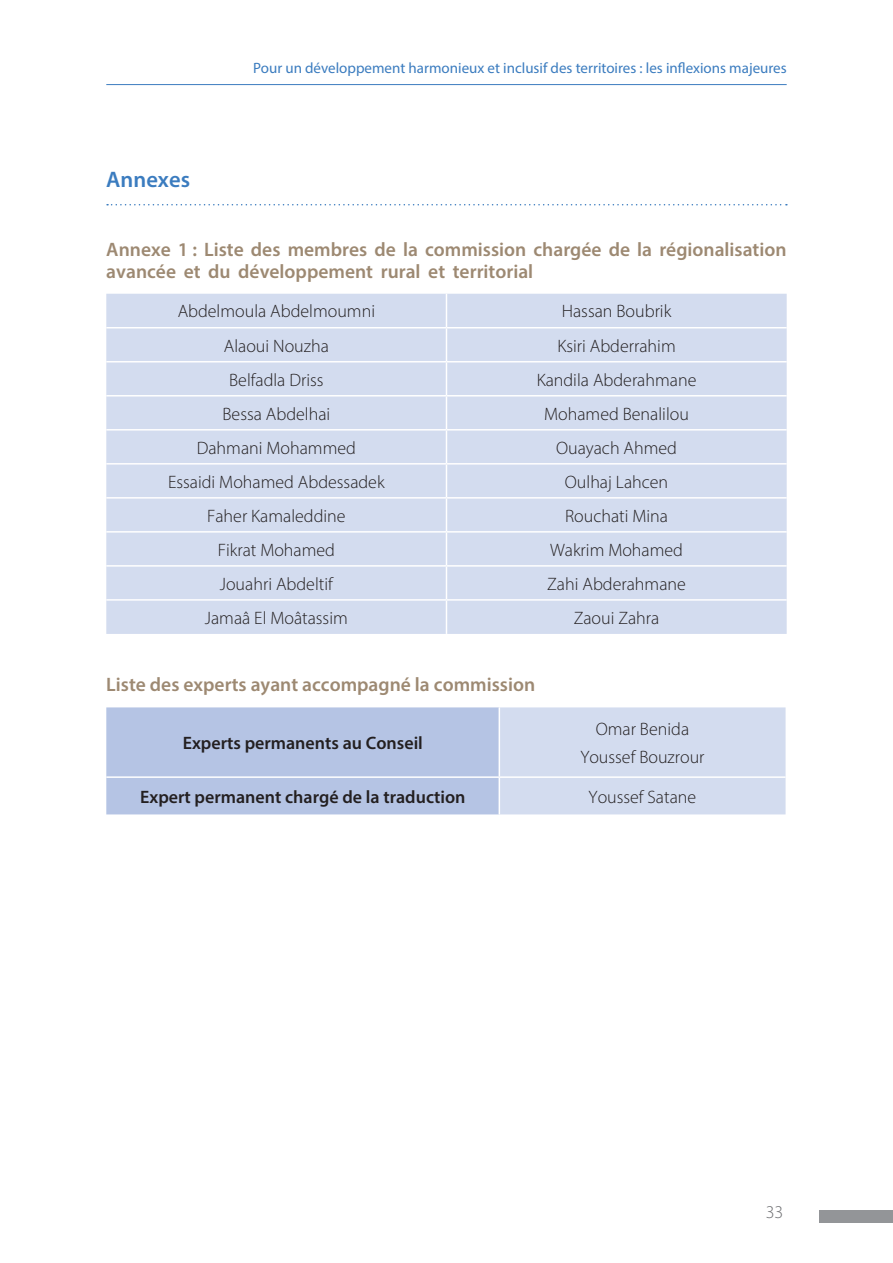
<style>
.page{position:relative;width:893px;height:1263px;background:#fff}
.page>*{position:absolute;margin:0;border:0;box-sizing:border-box;transform-origin:0 0}
.t1{font:600 22.5px "Myriad Pro";color:#3b7cbf}
.t2{font:600 19.5px/21.5px "Myriad Pro";color:#9d8972}
.t3{font:300 18px/27.6px "Myriad Pro";color:#231f20;text-align:center}
.t4{font:600 18px "Myriad Pro";color:#231f20}
.t5{font:300 18px "Myriad Pro";color:#6c6d70}
.t6{font:15px "Myriad Pro";color:#3b7cbf}
.s1{font-family:"Calibri";font-weight:700}
</style>
<div class="page">
<hr style="left:106px;top:84px;width:681px;height:1px;background:#3b7cbf">
<div style="left:819px;top:1210px;width:74px;height:13px;background:#939598"></div>
<svg style="left:107px;top:204px;width:680px;height:1px"></svg>
<div style="left:106px;top:294px;width:681px;height:340px;background:#d3dcef"></div>
<hr style="left:446px;top:294px;width:1px;height:33px;background:#fff">
<hr style="left:106px;top:327px;width:340px;height:1px;background:#fff">
<hr style="left:446px;top:327px;width:341px;height:1px;background:#fff">
<hr style="left:446px;top:328px;width:1px;height:33px;background:#fff">
<hr style="left:106px;top:361px;width:340px;height:1px;background:#fff">
<hr style="left:446px;top:361px;width:341px;height:1px;background:#fff">
<hr style="left:446px;top:362px;width:1px;height:33px;background:#fff">
<hr style="left:106px;top:395px;width:340px;height:1px;background:#fff">
<hr style="left:446px;top:395px;width:341px;height:1px;background:#fff">
<hr style="left:446px;top:396px;width:1px;height:33px;background:#fff">
<hr style="left:106px;top:429px;width:340px;height:1px;background:#fff">
<hr style="left:446px;top:429px;width:341px;height:1px;background:#fff">
<hr style="left:446px;top:430px;width:1px;height:33px;background:#fff">
<hr style="left:106px;top:463px;width:340px;height:2px;background:#fff">
<hr style="left:446px;top:463px;width:341px;height:2px;background:#fff">
<hr style="left:446px;top:465px;width:1px;height:32px;background:#fff">
<hr style="left:106px;top:497px;width:340px;height:2px;background:#fff">
<hr style="left:446px;top:497px;width:341px;height:2px;background:#fff">
<hr style="left:446px;top:499px;width:1px;height:32px;background:#fff">
<hr style="left:106px;top:531px;width:340px;height:2px;background:#fff">
<hr style="left:446px;top:531px;width:341px;height:2px;background:#fff">
<hr style="left:446px;top:533px;width:1px;height:32px;background:#fff">
<hr style="left:106px;top:565px;width:340px;height:2px;background:#fff">
<hr style="left:446px;top:565px;width:341px;height:2px;background:#fff">
<hr style="left:446px;top:567px;width:1px;height:32px;background:#fff">
<hr style="left:106px;top:599px;width:340px;height:2px;background:#fff">
<hr style="left:446px;top:599px;width:341px;height:2px;background:#fff">
<hr style="left:446px;top:601px;width:1px;height:33px;background:#fff">
<svg style="left:106px;top:707px;width:679px;height:107px;background:#c1cee8"></svg>
<hr style="left:499px;top:707px;width:1px;height:69px;background:#fff">
<hr style="left:106px;top:776px;width:393px;height:2px;background:#fff">
<hr style="left:499px;top:776px;width:286px;height:2px;background:#fff">
<hr style="left:499px;top:778px;width:1px;height:36px;background:#fff">
<p class="t1" style="left:106px;top:165px;width:85px">Annexes</p>
<p class="t6" style="left:253px;top:59px;width:535px">P our un développement harmonieux et inclusif des territoires : les inflexions majeures</p>
<p class="t2" style="left:106px;top:238px;width:682px">Annexe 1 : Liste des membres de la commission chargée de la régionalisation avancée et du développement rural et territorial</p>
<p class="t3" style="left:178px;top:297px;width:199px">Abdelmoula Abdelmoumni</p>
<p class="t3" style="left:562px;top:297px;width:111px">Hassan Boubrik</p>
<p class="t3" style="left:224px;top:331px;width:107px">Alaoui Nouzha</p>
<p class="t3" style="left:557px;top:331px;width:120px">Ksiri Abderrahim</p>
<p class="t3" style="left:229px;top:366px;width:96px">Belfadla Driss</p>
<p class="t3" style="left:537px;top:366px;width:161px">Kandila Abderahmane</p>
<p class="t3" style="left:222px;top:400px;width:109px">Bessa Abdelhai</p>
<p class="t3" style="left:544px;top:400px;width:146px">Mohamed Benalilou</p>
<p class="t3" style="left:197px;top:434px;width:161px">Dahmani Mohammed</p>
<p class="t3" style="left:556px;top:434px;width:122px">Ouayach Ahmed</p>
<p class="t3" style="left:168px;top:468px;width:218px">Essaidi Mohamed Abdessadek</p>
<p class="t3" style="left:565px;top:468px;width:105px">Oulhaj Lahcen</p>
<p class="t3" style="left:207px;top:502px;width:140px">Faher Kamaleddine</p>
<p class="t3" style="left:565px;top:502px;width:104px">Rouchati Mina</p>
<p class="t3" style="left:218px;top:536px;width:119px">Fikrat Mohamed</p>
<p class="t3" style="left:550px;top:536px;width:134px">Wakrim Mohamed</p>
<p class="t3" style="left:220px;top:570px;width:115px">Jouahri Abdeltif</p>
<p class="t3" style="left:547px;top:570px;width:140px">Zahi Abderahmane</p>
<p class="t3" style="left:205px;top:604px;width:144px">Jamaâ El Moâtassim</p>
<p class="t3" style="left:574px;top:604px;width:87px">Zaoui Zahra</p>
<p class="t2" style="left:106px;top:673px;width:430px">Liste des experts ayant accompagné la commission</p>
<p class="t4" style="left:183px;top:731px;width:242px">Experts permanents au Conseil</p>
<p class="t3" style="left:580px;top:715px;width:126px">Omar Benida<br>Youssef Bouzrour</p>
<p class="t4" style="left:140px;top:785px;width:327px">Expert permanent charge<span class="s1">́</span>de la traduction</p>
<p class="t3" style="left:589px;top:782px;width:109px">Youssef Satane</p>
<p class="t5" style="left:766px;top:1201px;width:19px">33</p>
</div>
